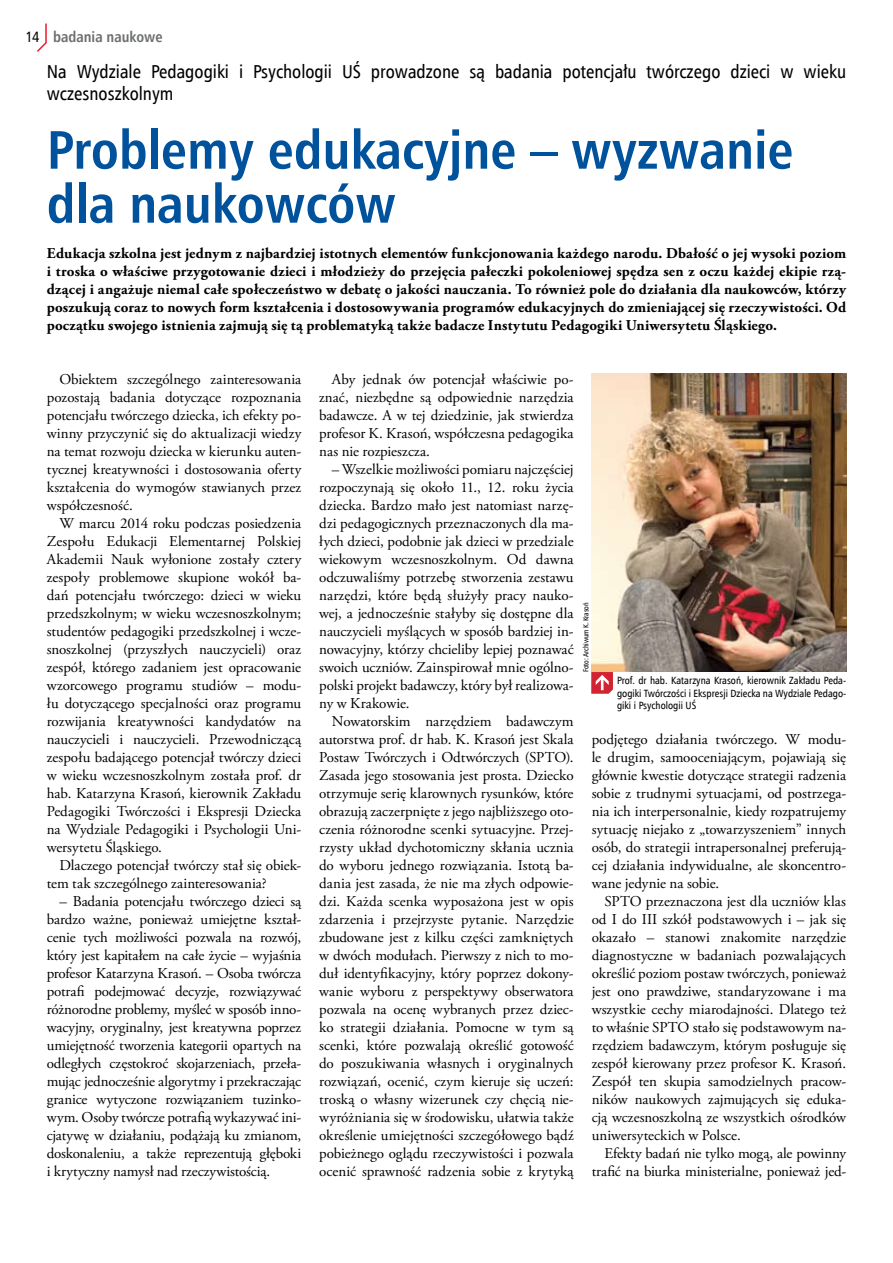
<style>
.page{position:relative;width:893px;height:1263px;background:#fff}
.page>*{position:absolute;margin:0;border:0;box-sizing:border-box;transform-origin:0 0}
.t1{font:700 54px/54px "Humnst 777 Cn EU";color:#00529c}
.t2{font:18.75px/21.8px "Humnst 777 Cn EU";color:#000}
.t3{font:15px/18px "Adobe Garamond Pro";color:#000;text-align:justify}
.t4{font:700 15px/18px "Adobe Garamond Pro";letter-spacing:.015em;color:#000;text-align:justify}
.t5{font:700 15px "Humnst 777 Cn EU";color:#6d6f71}
.t6{font:10.5px/12.6px "Humnst 777 Cn EU";color:#000;text-align:justify}
.t7{font:7.5px "Humnst 777 Cn EU";letter-spacing:-.025em;color:#000}
.s1{font-weight:400;color:#000}
</style>
<div class="page">
<svg style="left:37px;top:23px;width:10px;height:29px"></svg>
<img style="left:592px;top:373px;width:254px;height:299px">
<svg style="left:591px;top:672px;width:22px;height:22px"></svg>
<p class="t5" style="left:25px;top:28px;width:139px"><span class="s1">14</span> badania naukowe</p>
<p class="t2" style="left:47px;top:60px;width:801px">Na Wydziale Pedagogiki i Psychologii UŚ prowadzone są badania potencjału twórczego dzieci w wieku wczesnoszkolnym</p>
<h1 class="t1" style="left:47px;top:123px;width:748px">Problemy edukacyjne – wyzwanie dla naukowców</h1>
<p class="t4" style="left:47px;top:244px;width:801px">Edukacja szkolna jest jednym z najbardziej istotnych elementów funkcjonowania każdego narodu. Dbałość o jej wysoki poziom i troska o właściwe przygotowanie dzieci i młodzieży do przejęcia pałeczki pokoleniowej spędza sen z oczu każdej ekipie rzą&shy;dzącej i angażuje niemal całe społeczeństwo w debatę o jakości nauczania. To również pole do działania dla naukowców, którzy poszukują coraz to nowych form kształcenia i dostosowywania programów edukacyjnych do zmieniającej się rzeczywistości. Od początku swojego istnienia zajmują się tą problematyką także badacze Instytutu Pedagogiki Uniwersytetu Śląskiego.</p>
<p class="t3" style="left:47px;top:370px;width:256px;text-indent:13px">Obiektem szczególnego zainteresowania pozostają badania dotyczące rozpoznania potencjału twórczego dziecka, ich efekty po&shy;winny przyczynić się do aktualizacji wiedzy na temat rozwoju dziecka w kierunku auten&shy;tycznej kreatywności i dostosowania oferty kształcenia do wymogów stawianych przez współczesność.</p>
<p class="t3" style="left:47px;top:514px;width:256px;text-indent:13px">W marcu 2014 roku podczas posiedzenia Zespołu Edukacji Elementarnej Polskiej Akademii Nauk wyłonione zostały cztery zespoły problemowe skupione wokół ba&shy;dań potencjału twórczego: dzieci w wieku przedszkolnym; w wieku wczesnoszkolnym; studentów pedagogiki przedszkolnej i wcze&shy;snoszkolnej (przyszłych nauczycieli) oraz zespół, którego zadaniem jest opracowanie wzorcowego programu studiów – modu&shy;łu dotyczącego specjalności oraz programu rozwijania kreatywności kandydatów na nauczycieli i nauczycieli. Przewodniczącą zespołu badającego potencjał twórczy dzieci w wieku wczesnoszkolnym została prof. dr hab. Katarzyna Krasoń, kierownik Zakładu Pedagogiki Twórczości i Ekspresji Dziecka na Wydziale Pedagogiki i Psychologii Uni&shy;wersytetu Śląskiego.</p>
<p class="t3" style="left:47px;top:856px;width:256px;text-indent:13px">Dlaczego potencjał twórczy stał się obiek&shy;tem tak szczególnego zainteresowania?</p>
<p class="t3" style="left:47px;top:892px;width:256px;text-indent:13px">– Badania potencjału twórczego dzieci są bardzo ważne, ponieważ umiejętne kształ&shy;cenie tych możliwości pozwala na rozwój, który jest kapitałem na całe życie – wyjaśnia profesor Katarzyna Krasoń. – Osoba twórcza potrafi podejmować decyzje, rozwiązywać różnorodne problemy, myśleć w sposób inno&shy;wacyjny, oryginalny, jest kreatywna poprzez umiejętność tworzenia kategorii opartych na odległych częstokroć skojarzeniach, przeła&shy;mując jednocześnie algorytmy i przekraczając granice wytyczone rozwiązaniem tuzinko&shy;wym. Osoby twórcze potrafią wykazywać ini&shy;cjatywę w działaniu, podążają ku zmianom, doskonaleniu, a także reprezentują głęboki i krytyczny namysł nad rzeczywistością.</p>
<p class="t3" style="left:319px;top:370px;width:256px;text-indent:13px">Aby jednak ów potencjał właściwie po&shy;znać, niezbędne są odpowiednie narzędzia badawcze. A w tej dziedzinie, jak stwierdza profesor K. Krasoń, współczesna pedagogika nas nie rozpieszcza.</p>
<p class="t3" style="left:319px;top:460px;width:256px;text-indent:13px">– Wszelkie możliwości pomiaru najczęściej rozpoczynają się około 11., 12. roku życia dziecka. Bardzo mało jest natomiast narzę&shy;dzi pedagogicznych przeznaczonych dla ma&shy;łych dzieci, podobnie jak dzieci w przedziale wiekowym wczesnoszkolnym. Od dawna odczuwaliśmy potrzebę stworzenia zestawu narzędzi, które będą służyły pracy nauko&shy;wej, a jednocześnie stałyby się dostępne dla nauczycieli myślących w sposób bardziej in&shy;nowacyjny, którzy chcieliby lepiej poznawać swoich uczniów. Zainspirował mnie ogólno&shy;polski projekt badawczy, który był realizowa&shy;ny w Krakowie.</p>
<p class="t3" style="left:319px;top:712px;width:256px;text-indent:13px">Nowatorskim narzędziem badawczym autorstwa prof. dr hab. K. Krasoń jest Skala Postaw Twórczych i Odtwórczych (SPTO).<br>Zasada jego stosowania jest prosta. Dziecko otrzymuje serię klarownych rysunków, które obrazują zaczerpnięte z jego najbliższego oto&shy;czenia różnorodne scenki sytuacyjne. Przej&shy;rzysty układ dychotomiczny skłania ucznia do wyboru jednego rozwiązania. Istotą ba&shy;dania jest zasada, że nie ma złych odpowie&shy;dzi. Każda scenka wyposażona jest w opis zdarzenia i przejrzyste pytanie. Narzędzie zbudowane jest z kilku części zamkniętych w dwóch modułach. Pierwszy z nich to mo&shy;duł identyfikacyjny, który poprzez dokony&shy;wanie wyboru z perspektywy obserwatora pozwala na ocenę wybranych przez dziec&shy;ko strategii działania. Pomocne w tym są scenki, które pozwalają określić gotowość do poszukiwania własnych i oryginalnych rozwiązań, ocenić, czym kieruje się uczeń: troską o własny wizerunek czy chęcią nie&shy;wyróżniania się w środowisku, ułatwia także określenie umiejętności szczegółowego bądź pobieżnego oglądu rzeczywistości i pozwala ocenić sprawność radzenia sobie z krytyką</p>
<p class="t7" style="left:581px;top:672px;width:71px;rotate:-90deg">Foto: Archiwum K. Krasoń</p>
<p class="t6" style="left:617px;top:674px;width:231px">Prof. dr hab. Katarzyna Krasoń, kierownik Zakładu Peda&shy;gogiki Twórczości i Ekspresji Dziecka na Wydziale Pedago&shy;giki i Psychologii UŚ</p>
<p class="t3" style="left:592px;top:730px;width:256px">podjętego działania twórczego. W modu&shy;le drugim, samooceniającym, pojawiają się głównie kwestie dotyczące strategii radzenia sobie z trudnymi sytuacjami, od postrzega&shy;nia ich interpersonalnie, kiedy rozpatrujemy sytuację niejako z „towarzyszeniem” innych osób, do strategii intrapersonalnej preferują&shy;cej działania indywidualne, ale skoncentro&shy;wane jedynie na sobie.</p>
<p class="t3" style="left:592px;top:892px;width:256px;text-indent:13px">SPTO przeznaczona jest dla uczniów klas od I do III szkół podstawowych i – jak się okazało – stanowi znakomite narzędzie diagnostyczne w badaniach pozwalających określić poziom postaw twórczych, ponieważ jest ono prawdziwe, standaryzowane i ma wszystkie cechy miarodajności. Dlatego też to właśnie SPTO stało się podstawowym na&shy;rzędziem badawczym, którym posługuje się zespół kierowany przez profesor K. Krasoń.<br>Zespół ten skupia samodzielnych pracow&shy;ników naukowych zajmujących się eduka&shy;cją wczesnoszkolną ze wszystkich ośrodków uniwersyteckich w Polsce.</p>
<p class="t3" style="left:592px;top:1144px;width:256px;text-align:right">Efekty badań nie tylko mogą, ale powinny trafić na biurka ministerialne, ponieważ jed-</p>
</div>
